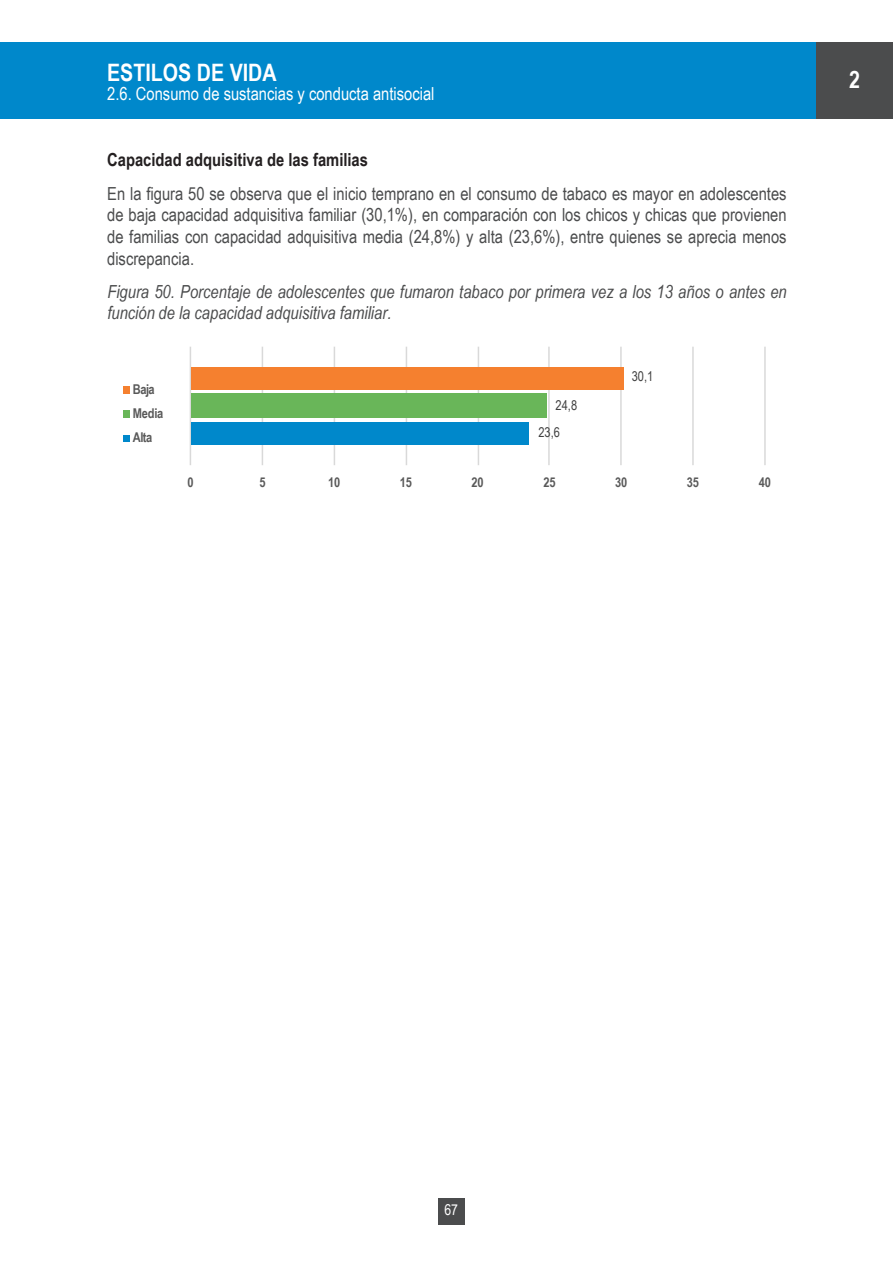
<style>
.page{position:relative;width:893px;height:1263px;background:#fff}
.page>*{position:absolute;margin:0;border:0;box-sizing:border-box;transform-origin:0 0}
.t1{font:700 24px "Arial Narrow";color:#fff}
.cuerpo_de_texto{font:18px/21.6px "Arial Narrow";color:#4b4c4d;text-align:justify}
.Título_de_tabla{font:italic 18px/21.6px "Arial Narrow";color:#4b4c4d}
.t2{font:18px "Arial Narrow";color:#fff}
.Destacado{font:700 18px "Arial Narrow";color:#231f20}
.t3{font:15px "Arial Narrow";color:#fff}
.t4{font:700 13.5px "Arial Narrow";letter-spacing:-.015em;color:#595959}
.t5{font:700 13.5px/24px "Arial Narrow";letter-spacing:-.035em;color:#595959}
.t6{font:13.5px "Arial Narrow";color:#404040}
</style>
<div class="page">
<div style="left:0;top:43px;width:893px;height:76px;background:#0088cb"></div>
<div style="left:816px;top:43px;width:77px;height:76px;background:#4b4c4d"></div>
<div style="left:438px;top:1198px;width:26px;height:26px;background:#4b4c4d"></div>
<hr style="left:190px;top:347px;width:1px;height:118px;background:#d9d9d9">
<hr style="left:262px;top:347px;width:1px;height:118px;background:#d9d9d9">
<hr style="left:334px;top:347px;width:1px;height:118px;background:#d9d9d9">
<hr style="left:406px;top:347px;width:1px;height:118px;background:#d9d9d9">
<hr style="left:478px;top:347px;width:1px;height:118px;background:#d9d9d9">
<hr style="left:548px;top:347px;width:2px;height:118px;background:#d9d9d9">
<hr style="left:620px;top:347px;width:2px;height:118px;background:#d9d9d9">
<hr style="left:692px;top:347px;width:2px;height:118px;background:#d9d9d9">
<hr style="left:764px;top:347px;width:2px;height:118px;background:#d9d9d9">
<div style="left:191px;top:422px;width:338px;height:23px;background:#0088cb"></div>
<div style="left:191px;top:394px;width:356px;height:24px;background:#69b659"></div>
<div style="left:191px;top:367px;width:432px;height:22px;background:#f5802f"></div>
<div style="left:124px;top:386px;width:6px;height:8px;background:#f5802f"></div>
<div style="left:124px;top:410px;width:6px;height:8px;background:#69b659"></div>
<svg style="left:124px;top:436px;width:6px;height:6px"></svg>
<h1 class="t1" style="left:107px;top:55px;width:171px">ESTILOS DE VIDA</h1>
<p class="t2" style="left:107px;top:81px;width:329px">2.6. Consumo de sustancias y conducta antisocial</p>
<p class="Destacado" style="left:107px;top:146px;width:262px">Capacidad adquisitiva de las familias</p>
<p class="cuerpo_de_texto" style="left:107px;top:182px;width:681px">En la figura 50 se observa que el inicio temprano en el consumo de tabaco es mayor en adolescentes de baja capacidad adquisitiva familiar (30,1%), en comparación con los chicos y chicas que provienen de familias con capacidad adquisitiva media (24,8%) y alta (23,6%), entre quienes se aprecia menos discrepancia.</p>
<p class="Título_de_tabla" style="left:107px;top:280px;width:681px">Figura 50. Porcentaje de adolescentes que fumaron tabaco por primera vez a los 13 años o antes en función de la capacidad adquisitiva familiar.</p>
<p class="t5" style="left:133px;top:376px;width:32px">Baja<br>Media<br>Alta</p>
<p class="t6" style="left:556px;top:395px;width:23px">24,8</p>
<p class="t6" style="left:538px;top:422px;width:23px">23,6</p>
<p class="t6" style="left:632px;top:367px;width:23px">30,1</p>
<p class="t4" style="left:188px;top:472px;width:8px">0</p>
<p class="t4" style="left:259px;top:472px;width:8px">5</p>
<p class="t4" style="left:328px;top:472px;width:14px">10</p>
<p class="t4" style="left:400px;top:472px;width:14px">15</p>
<p class="t4" style="left:472px;top:472px;width:14px">20</p>
<p class="t4" style="left:543px;top:472px;width:14px">25</p>
<p class="t4" style="left:615px;top:472px;width:14px">30</p>
<p class="t4" style="left:687px;top:472px;width:14px">35</p>
<p class="t4" style="left:759px;top:472px;width:14px">40</p>
<h1 class="t1" style="left:849px;top:61px;width:12px">2</h1>
<p class="t3" style="left:444px;top:1199px;width:15px">67</p>
</div>
